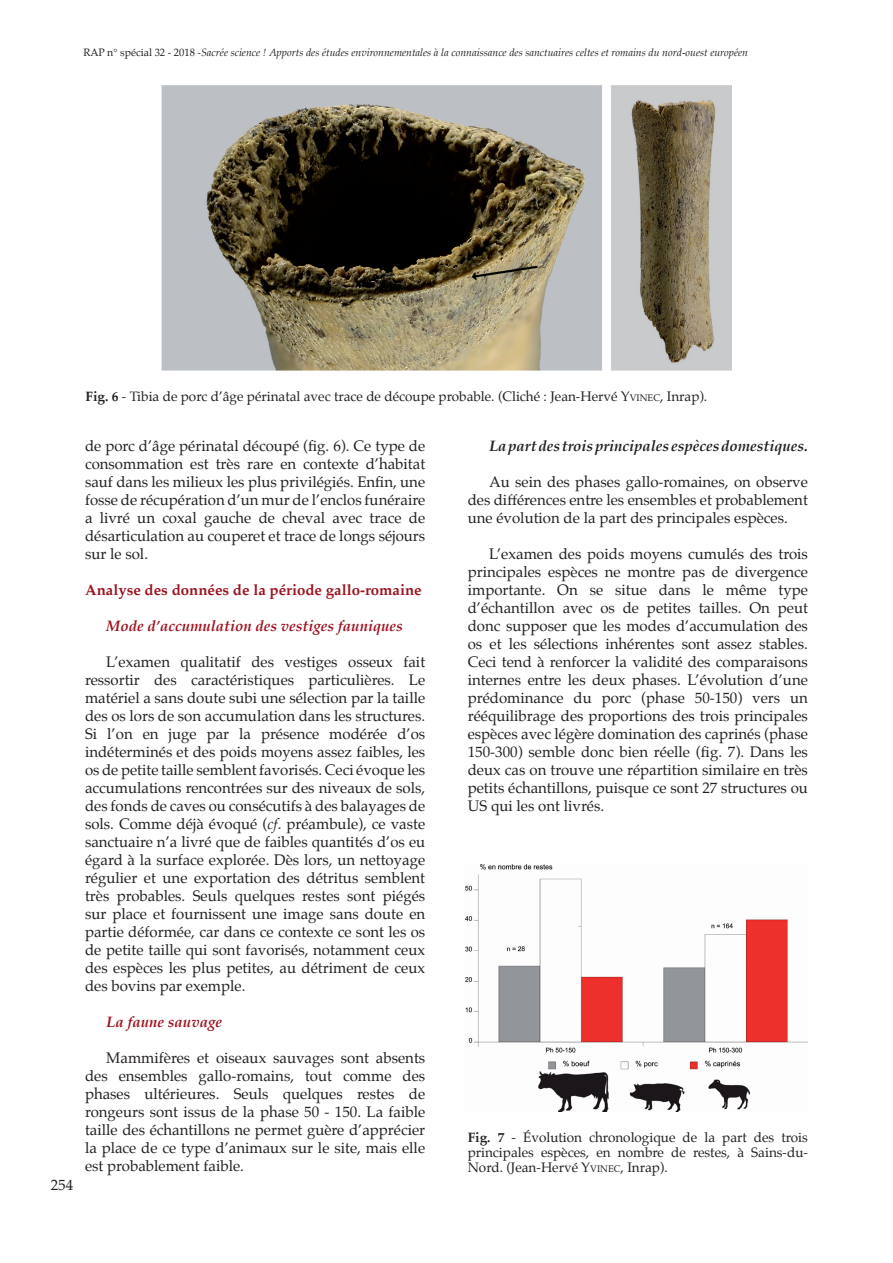
<style>
.page{position:relative;width:893px;height:1263px;background:#fff}
.page>*{position:absolute;margin:0;border:0;box-sizing:border-box;transform-origin:0 0}
.Retrait_corps_de_tex{font:15px/18px "Palatino";color:#231f20;text-align:justify}
.Retrait_corps_de_tex-2{font:italic 700 15px "Palatino";color:#9c1320}
.Retrait_corps_de_tex-3{font:italic 700 15px "Palatino";color:#231f20}
.Sous-titre_III{font:700 15px "Palatino";color:#9c1320}
.t1{font:15px "Palatino Linotype";color:#231f20}
.Légende{font:13.5px/15px "Palatino";color:#231f20;text-align:justify}
.t2{font:italic 10.5px "Palatino";color:#231f20}
.s1{font-style:normal}
.s2{font-weight:700}
.s3{font-style:inherit}
.s4{font-size:9.45px}
.s5{font-style:italic}
</style>
<div class="page">
<img style="left:162px;top:85px;width:569px;height:285px">
<img style="left:466px;top:864px;width:342px;height:247px">
<p class="t2" style="left:83px;top:44px;width:666px"><span class="s1">RAP n° spécial 32 - 2018 -</span>Sacrée science ! Apports des études environnementales à la connaissance des sanctuaires celtes et romains du nord-ouest européen</p>
<p class="t1" style="left:51px;top:1174px;width:24px">254</p>
<p class="Légende" style="left:86px;top:388px;width:623px"><span class="s2">Fig. 6</span> - Tibia de porc d’âge périnatal avec trace de découpe probable. (Cliché : Jean-Hervé <span class="s3">Y</span><span class="s4">VINEC</span>, Inrap).</p>
<p class="Retrait_corps_de_tex" style="left:85px;top:437px;width:342px">de porc d’âge périnatal découpé (fig. 6). Ce type de consommation est très rare en contexte d’habitat sauf dans les milieux les plus privilégiés. Enfin, une fosse de récupération d’un mur de l’enclos funéraire a livré un coxal gauche de cheval avec trace de désarticulation au couperet et trace de longs séjours sur le sol.</p>
<p class="Sous-titre_III" style="left:85px;top:577px;width:338px">Analyse des données de la période gallo-romaine</p>
<p class="Retrait_corps_de_tex-2" style="left:106px;top:614px;width:298px">Mode d’accumulation des vestiges fauniques</p>
<p class="Retrait_corps_de_tex" style="left:85px;top:653px;width:342px;text-indent:21px">L’examen qualitatif des vestiges osseux fait ressortir des caractéristiques particulières. Le matériel a sans doute subi une sélection par la taille des os lors de son accumulation dans les structures.<br>Si l’on en juge par la présence modérée d’os indéterminés et des poids moyens assez faibles, les os de petite taille semblent favorisés. Ceci évoque les accumulations rencontrées sur des niveaux de sols, des fonds de caves ou consécutifs à des balayages de sols. Comme déjà évoqué (<span class="s5">cf</span>. préambule), ce vaste sanctuaire n’a livré que de faibles quantités d’os eu égard à la surface explorée. Dès lors, un nettoyage régulier et une exportation des détritus semblent très probables. Seuls quelques restes sont piégés sur place et fournissent une image sans doute en partie déformée, car dans ce contexte ce sont les os de petite taille qui sont favorisés, notamment ceux des espèces les plus petites, au détriment de ceux des bovins par exemple.</p>
<p class="Retrait_corps_de_tex-2" style="left:106px;top:1010px;width:117px">La faune sauvage</p>
<p class="Retrait_corps_de_tex" style="left:85px;top:1049px;width:342px;text-indent:21px">Mammifères et oiseaux sauvages sont absents des ensembles gallo-romains, tout comme des phases ultérieures. Seuls quelques restes de rongeurs sont issus de la phase 50 - 150. La faible taille des échantillons ne permet guère d’apprécier la place de ce type d’animaux sur le site, mais elle est probablement faible.</p>
<p class="Retrait_corps_de_tex-3" style="left:489px;top:434px;width:320px">La part des trois principales espèces domestiques.</p>
<p class="Retrait_corps_de_tex" style="left:468px;top:473px;width:342px;text-indent:21px">Au sein des phases gallo-romaines, on observe des différences entre les ensembles et probablement une évolution de la part des principales espèces.</p>
<p class="Retrait_corps_de_tex" style="left:468px;top:545px;width:342px;text-indent:21px">L’examen des poids moyens cumulés des trois principales espèces ne montre pas de divergence importante. On se situe dans le même type d’échantillon avec os de petites tailles. On peut donc supposer que les modes d’accumulation des os et les sélections inhérentes sont assez stables.<br>Ceci tend à renforcer la validité des comparaisons internes entre les deux phases. L’évolution d’une prédominance du porc (phase 50-150) vers un rééquilibrage des proportions des trois principales espèces avec légère domination des caprinés (phase 150-300) semble donc bien réelle (fig. 7). Dans les deux cas on trouve une répartition similaire en très petits échantillons, puisque ce sont 27 structures ou US qui les ont livrés.</p>
<p class="Légende" style="left:468px;top:1130px;width:342px"><span class="s2">Fig. 7</span> - Évolution chronologique de la part des trois principales espèces, en nombre de restes, à Sains-du-Nord. (Jean-Hervé <span class="s3">Y</span><span class="s4">VINEC</span>, Inrap).</p>
</div>
